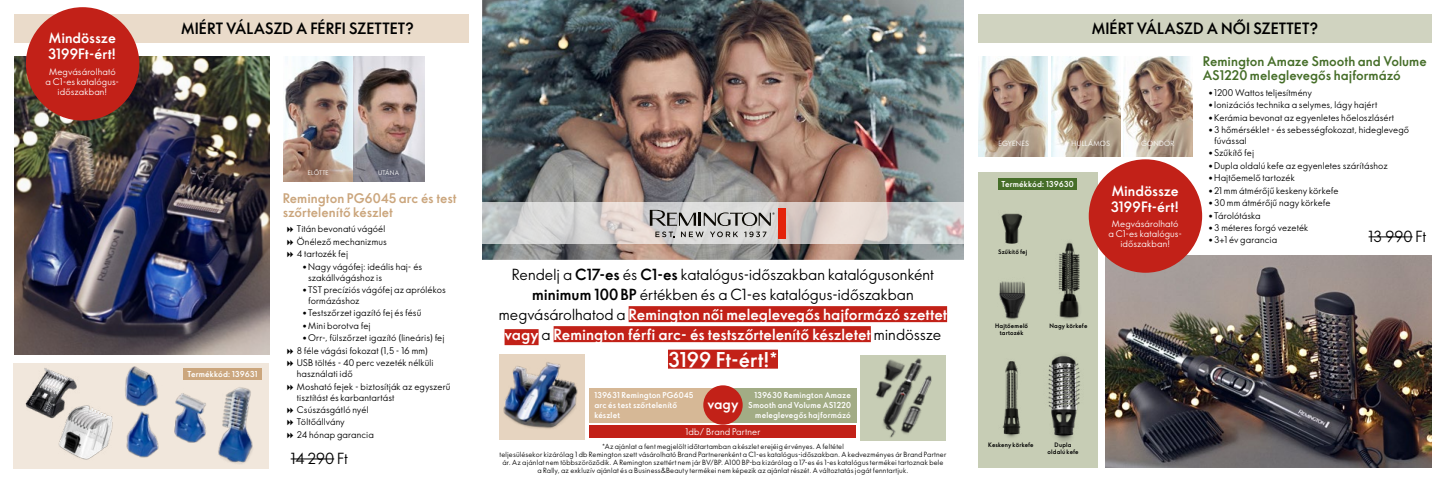
<style>
.page{position:relative;width:1446px;height:482px;background:#fff}
.page>*{position:absolute;margin:0;border:0;box-sizing:border-box;transform-origin:0 0}
.t1{font:700 20px "Oriflame Sans Print";letter-spacing:-.015em;color:#fff}
.t2{font:700 15.3px "Oriflame Sans Print";color:#000}
.t3{font:15px/20px "Oriflame Sans Print";color:#000;text-align:center}
.t4{font:700 14px/16px "Oriflame Sans Print";color:#fff}
.t5{font:700 13.7px "Oriflame Sans Print";color:#fff}
.t6{font:700 13px/14px "Oriflame Sans Print";color:#466e29}
.t7{font:700 13px/14px "Oriflame Sans Print";color:#cba67d}
.t8{font:9px/12.4px "Oriflame Sans Print";letter-spacing:.01em;color:#000}
.t9{font:9px/9.9px "Oriflame Sans Print";letter-spacing:.015em;color:#fff;text-align:center}
.t10{font:700 8px/10px "Oriflame Sans 2.0";letter-spacing:.015em;color:#fff;text-align:right}
.t11{font:700 8px "Oriflame Sans 2.0";letter-spacing:-.005em;color:#fff}
.t12{font:7px/8px "Oriflame Sans Print";letter-spacing:.025em;color:#000;text-align:center}
.t13{font:7px "Oriflame Sans 2.0";letter-spacing:.02em;color:#fff}
.t14{font:6.2px "Oriflame Sans 2.0";letter-spacing:.025em;color:#fff}
.t15{font:700 6px/6.9px "Oriflame Sans 2.0";letter-spacing:.025em;color:#000;text-align:center}
.s1{font-weight:700}
.s2{font-weight:700;color:#fff}
</style>
<div class="page">
<div style="left:723px;top:388px;width:133px;height:34px;background:#a2ac85"></div>
<img style="left:482px;top:0;width:482px;height:260px">
<svg style="left:482px;top:202px;width:482px;height:42px;background:#d4d1cf"></svg>
<div style="left:778px;top:209px;width:8px;height:29px;background:#e4220a"></div>
<svg style="left:650px;top:210px;width:124px;height:27px;background:#adacab"></svg>
<div style="left:590px;top:388px;width:133px;height:34px;background:#d6b896"></div>
<div style="left:860px;top:355px;width:85px;height:85px;background:#c7cdb5"></div>
<img style="left:867px;top:358px;width:71px;height:83px">
<img style="left:499px;top:354px;width:86px;height:86px">
<div style="left:703px;top:385px;width:40px;height:40px;background:#c22118;border-radius:50%"></div>
<div style="left:14px;top:363px;width:255px;height:105px;background:#f1e7dc"></div>
<img style="left:284px;top:57px;width:140px;height:125px">
<img style="left:125px;top:366px;width:33px;height:41px">
<img style="left:25px;top:368px;width:52px;height:51px">
<img style="left:53px;top:402px;width:60px;height:58px">
<img style="left:126px;top:411px;width:33px;height:47px">
<img style="left:174px;top:393px;width:32px;height:50px">
<img style="left:213px;top:387px;width:44px;height:82px">
<img style="left:14px;top:57px;width:255px;height:297px">
<img style="left:1106px;top:255px;width:325px;height:213px">
<div style="left:978px;top:172px;width:119px;height:296px;background:#c7cdb5"></div>
<img style="left:978px;top:57px;width:69px;height:100px">
<img style="left:1051px;top:57px;width:69px;height:100px">
<img style="left:1123px;top:57px;width:69px;height:100px">
<img style="left:999px;top:281px;width:27px;height:39px">
<img style="left:1058px;top:242px;width:22px;height:78px">
<img style="left:1002px;top:361px;width:19px;height:77px">
<img style="left:1001px;top:213px;width:22px;height:31px">
<img style="left:1048px;top:355px;width:32px;height:88px">
<div style="left:14px;top:14px;width:455px;height:28px;background:#eadbca"></div>
<div style="left:998px;top:178px;width:79px;height:12px;background:#466e29"></div>
<div style="left:184px;top:369px;width:78px;height:11px;background:#cba67d"></div>
<div style="left:1089px;top:159px;width:113px;height:114px;background:#c22118;border-radius:50%"></div>
<div style="left:26px;top:7px;width:113px;height:114px;background:#c22118;border-radius:50%"></div>
<div style="left:978px;top:15px;width:453px;height:28px;background:#d0d3c0"></div>
<div style="left:628px;top:306px;width:319px;height:16px;background:#c22118"></div>
<div style="left:504px;top:329px;width:34px;height:16px;background:#c22118"></div>
<div style="left:554px;top:326px;width:317px;height:16px;background:#c22118"></div>
<div style="left:668px;top:350px;width:110px;height:19px;background:#c22118"></div>
<div style="left:590px;top:426px;width:266px;height:12px;background:#c22118"></div>
<hr style="left:291px;top:458px;width:43px;height:1px;background:#000">
<hr style="left:1368px;top:236px;width:44px;height:1px;background:#000">
<h3 class="t4" style="left:48px;top:30px;width:70px">Mindössze<br>3199Ft-ért!</h3>
<p class="t9" style="left:46px;top:66px;width:75px">Megvásárolható a C1-es katalógus&shy;időszakban!</p>
<h2 class="t2" style="left:181px;top:17px;width:234px">MIÉRT VÁLASZD A FÉRFI SZETTET?</h2>
<p class="t11" style="left:187px;top:369px;width:72px">Termékkód: 139631</p>
<p class="t14" style="left:308px;top:169px;width:22px">ELŐTTE</p>
<p class="t14" style="left:378px;top:169px;width:23px">UTÁNA</p>
<h3 class="t7" style="left:283px;top:191px;width:175px">Remington PG6045 arc és test szőrtelenítő készlet</h3>
<p class="t8" style="left:297px;top:223px;width:92px">Titán bevonatú vágóél<br>Önélező mechanizmus<br>4 tartozék fej</p>
<p class="t8" style="left:308px;top:260px;width:116px;line-height:11px;text-indent:-6px">•Nagy vágófej: ideális haj- és szakállvágáshoz is</p>
<p class="t8" style="left:308px;top:284px;width:139px;line-height:11px;text-indent:-6px">• TST precíziós vágófej az aprólékos formázáshoz</p>
<p class="t8" style="left:302px;top:307px;width:120px">• Testszőrzet igazító fej és fésű</p>
<p class="t8" style="left:302px;top:319px;width:70px">•Mini borotva fej</p>
<p class="t8" style="left:297px;top:331px;width:149px;text-indent:6px">•Orr-, fülszőrzet igazító (lineáris) fej<br>8 féle vágási fokozat (1,5 - 16 mm)<br>USB töltés - 40 perc vezeték nélküli</p>
<p class="t8" style="left:297px;top:367px;width:155px">használati idő<br>Mosható fejek - biztosítják az egyszerű</p>
<p class="t8" style="left:297px;top:391px;width:99px">tisztítást és karbantartást<br>Csúszásgátló nyél<br>Töltőállvány<br>24 hónap garancia</p>
<h3 class="t3" style="left:291px;top:448px;width:59px">14 290 Ft</h3>
<p class="t3" style="left:499px;top:264px;width:450px">Rendelj a <span class="s1">C17-es</span> és <span class="s1">C1-es</span> katalógus-időszakban katalógusonként <span class="s1">minimum 100BP</span> értékben és a C1-es katalógus-időszakban megvásárolhatod a <span class="s2">Remington női meleglevegős hajformázó szettet vagy</span> a <span class="s2">Remington férfi arc- és testszőrtelenítő készletet</span> mindössze</p>
<h1 class="t1" style="left:668px;top:346px;width:111px">3199 Ft-ért!*</h1>
<p class="t10" style="left:594px;top:389px;width:101px;text-align:left">139631 Remington PG6045 arc és test szőrtelenítő készlet</p>
<p class="t10" style="left:748px;top:390px;width:104px">139630 Remington Amaze<br>Smooth and Volume AS1220 meleglevegős hajformázó</p>
<h3 class="t5" style="left:707px;top:394px;width:33px">vagy</h3>
<p class="t9" style="left:685px;top:427px;width:76px">1db/ Brand Partner</p>
<p class="t12" style="left:499px;top:442px;width:448px">*Az ajánlat a fent megjelölt időtartamban a készlet erejéig érvényes. A feltétel<br>teljesülésekor kizárólag 1 db Remington szett vásárolható Brand Partnerenként a C1-es katalógus-időszakban. A kedvezményes ár Brand Partner ár. Az ajánlat nem többszöröződik. A Remington szettért nem jár BV/BP. A100 BP-ba kizárólag a 17-es és 1-es katalógus termékei tartoznak bele a Rally, az exkluzív ajánlat és a Business&amp;Beauty termékei nem képezik az ajánlat részét. A változtatás jogát fenntartjuk.</p>
<h2 class="t2" style="left:1092px;top:18px;width:228px">MIÉRT VÁLASZD A NŐI SZETTET?</h2>
<p class="t13" style="left:998px;top:138px;width:32px">EGYENES</p>
<p class="t13" style="left:1071px;top:138px;width:40px">HULLÁMOS</p>
<p class="t13" style="left:1141px;top:138px;width:35px">GÖNDÖR</p>
<p class="t10" style="left:1001px;top:179px;width:74px">Termékkód: 139630</p>
<p class="t15" style="left:998px;top:248px;width:31px">Szűkítő fej</p>
<h3 class="t4" style="left:1110px;top:182px;width:70px">Mindössze<br>3199Ft-ért!</h3>
<p class="t9" style="left:1108px;top:219px;width:75px">Megvásárolható a C1-es katalógus&shy;időszakban!</p>
<h3 class="t6" style="left:1203px;top:54px;width:225px">Remington Amaze Smooth and Volume<br>AS1220 meleglevegős hajformázó</h3>
<p class="t8" style="left:1208px;top:86px;width:105px">• 1200 Wattos teljesítmény</p>
<p class="t8" style="left:1208px;top:98px;width:170px">• Ionizációs technika a selymes, lágy hajért</p>
<p class="t8" style="left:1208px;top:111px;width:187px">•Kerámia bevonat az egyenletes hőeloszlásért</p>
<p class="t8" style="left:1214px;top:124px;width:197px;line-height:11px;text-indent:-6px">•3 hőmérséklet - és sebességfokozat, hideglevegő fúvással</p>
<p class="t8" style="left:1208px;top:147px;width:47px">•Szűkítő fej</p>
<p class="t8" style="left:1208px;top:159px;width:181px">•Dupla oldalú kefe az egyenletes szárításhoz</p>
<p class="t8" style="left:1208px;top:171px;width:88px">•Hajtőemelő tartozék</p>
<p class="t8" style="left:1208px;top:184px;width:131px">•21 mm átmérőjű keskeny körkefe</p>
<p class="t8" style="left:1208px;top:196px;width:123px">•30 mm átmérőjű nagy körkefe</p>
<p class="t8" style="left:1208px;top:209px;width:54px">• Tárolótáska</p>
<p class="t8" style="left:1208px;top:221px;width:101px">•3 méteres forgó vezeték</p>
<p class="t8" style="left:1208px;top:234px;width:70px">•3+1 év garancia</p>
<h3 class="t3" style="left:1368px;top:226px;width:59px">13 990 Ft</h3>
<p class="t15" style="left:995px;top:323px;width:34px">Hajtőemelő tartozék</p>
<p class="t15" style="left:1049px;top:323px;width:40px">Nagy körkefe</p>
<p class="t15" style="left:988px;top:441px;width:47px">Keskeny körkefe</p>
<p class="t15" style="left:1047px;top:441px;width:33px">Dupla oldalú kefe</p>
</div>
